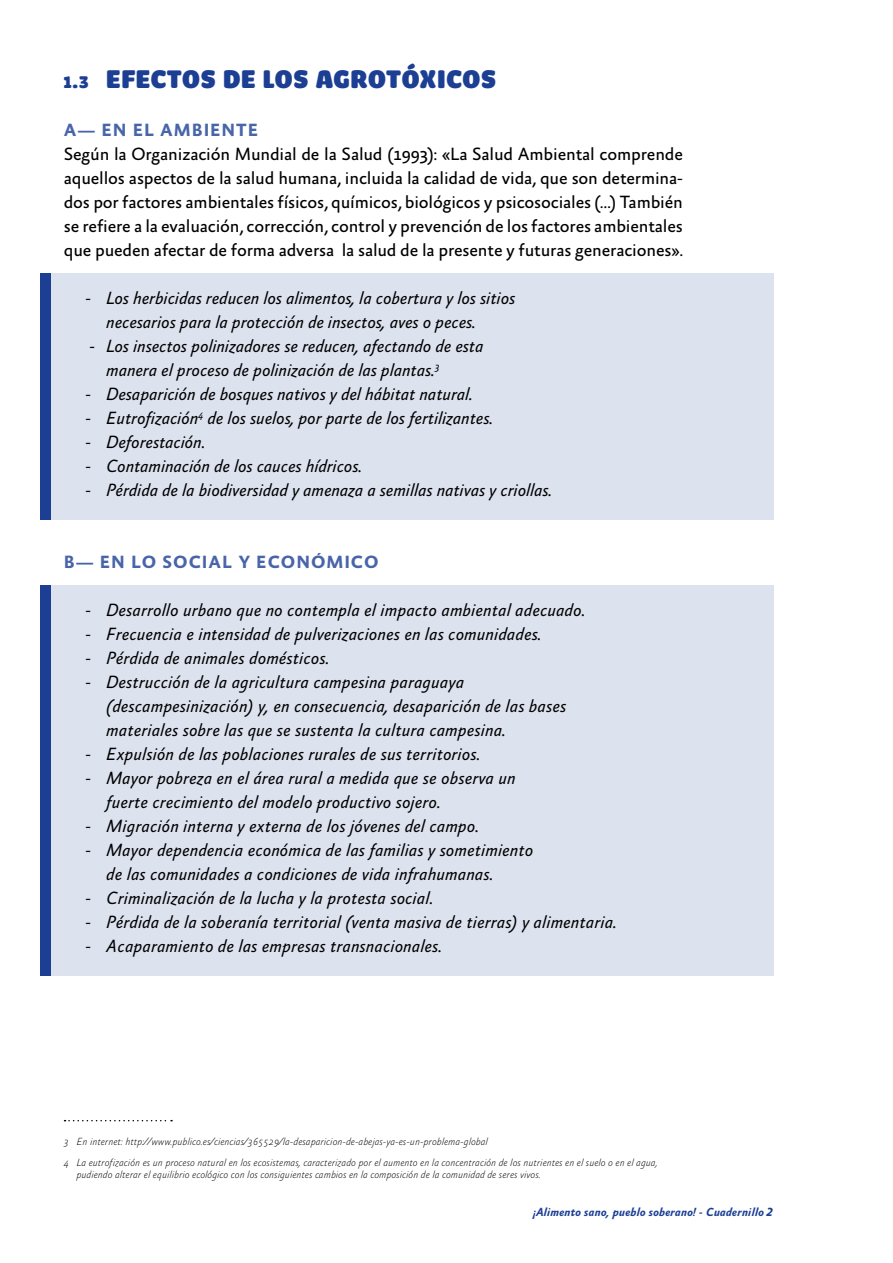
<style>
.page{position:relative;width:893px;height:1263px;background:#fff}
.page>*{position:absolute;margin:0;border:0;box-sizing:border-box;transform-origin:0 0}
.t1{font:900 27px "Kuppa";letter-spacing:.03em;color:#1c3f94}
.t2{font:italic 18px/24px "Absara Sans";color:#000}
.t3{font:18px/24px "Absara Sans";letter-spacing:-.01em;color:#000;text-align:justify}
.t4{font:700 18px "Absara Sans TF";letter-spacing:.05em;color:#4965a9}
.t5{font:italic 700 12px "Absara Sans TF";color:#1c3f94}
.t6{font:italic 100 10.5px/20.5px "Absara Sans";color:#000}
.s1{font-size:18px}
</style>
<div class="page">
<div style="left:48px;top:274px;width:726px;height:246px;background:#dde2ef"></div>
<div style="left:48px;top:586px;width:726px;height:390px;background:#dde2ef"></div>
<div style="left:40px;top:274px;width:11px;height:246px;background:#1c3f94"></div>
<div style="left:40px;top:586px;width:11px;height:390px;background:#1c3f94"></div>
<svg style="left:65px;top:1120px;width:107px;height:1px"></svg>
<h1 class="t1" style="left:64px;top:63px;width:434px"><span class="s1">1.3</span> EFECTOS DE LOS AGROTÓXICOS</h1>
<p class="t4" style="left:64px;top:120px;width:196px">A— EN EL AMBIENTE</p>
<p class="t3" style="left:64px;top:143px;width:621px">Según la Organización Mundial de la Salud (1993): «La Salud Ambiental comprende aquellos aspectos de la salud humana, incluida la calidad de vida, que son determina&shy;dos por factores ambientales físicos, químicos, biológicos y psicosociales (…) También se refiere a la evaluación, corrección, control y prevención de los factores ambientales que pueden afectar de forma adversa la salud de la presente y futuras generaciones».</p>
<p class="t2" style="left:106px;top:287px;width:410px;text-indent:-21px">- Los herbicidas reducen los alimentos, la cobertura y los sitios necesarios para la protección de insectos, aves o peces.</p>
<p class="t2" style="left:106px;top:335px;width:379px;text-indent:-17px">- Los insectos polinizadores se reducen, afectando de esta manera el proceso de polinización de las plantas.<sup>3</sup></p>
<p class="t2" style="left:85px;top:383px;width:390px">- Desaparición de bosques nativos y del hábitat natural.</p>
<p class="t2" style="left:85px;top:407px;width:410px">- Eutrofización<sup>4</sup> de los suelos, por parte de los fertilizantes.</p>
<p class="t2" style="left:85px;top:431px;width:122px">- Deforestación.</p>
<p class="t2" style="left:85px;top:455px;width:279px">- Contaminación de los cauces hídricos.</p>
<p class="t2" style="left:85px;top:479px;width:469px">- Pérdida de la biodiversidad y amenaza a semillas nativas y criollas.</p>
<p class="t4" style="left:64px;top:552px;width:316px">B— EN LO SOCIAL Y ECONÓMICO</p>
<p class="t2" style="left:85px;top:599px;width:502px">- Desarrollo urbano que no contempla el impacto ambiental adecuado.</p>
<p class="t2" style="left:85px;top:623px;width:458px">- Frecuencia e intensidad de pulverizaciones en las comunidades.</p>
<p class="t2" style="left:85px;top:647px;width:246px">- Pérdida de animales domésticos.</p>
<p class="t2" style="left:106px;top:671px;width:462px;text-indent:-21px">- Destrucción de la agricultura campesina paraguaya (descampesinización) y, en consecuencia, desaparición de las bases materiales sobre las que se sustenta la cultura campesina.</p>
<p class="t2" style="left:85px;top:743px;width:397px">- Expulsión de las poblaciones rurales de sus territorios.</p>
<p class="t2" style="left:106px;top:767px;width:411px;text-indent:-21px">- Mayor pobreza en el área rural a medida que se observa un fuerte crecimiento del modelo productivo sojero.</p>
<p class="t2" style="left:85px;top:815px;width:396px">- Migración interna y externa de los jóvenes del campo.</p>
<p class="t2" style="left:106px;top:839px;width:429px;text-indent:-21px">- Mayor dependencia económica de las familias y sometimiento de las comunidades a condiciones de vida infrahumanas.</p>
<p class="t2" style="left:85px;top:887px;width:350px">- Criminalización de la lucha y la protesta social.</p>
<p class="t2" style="left:85px;top:911px;width:534px">- Pérdida de la soberanía territorial (venta masiva de tierras) y alimentaria.</p>
<p class="t2" style="left:85px;top:935px;width:359px">- Acaparamiento de las empresas transnacionales.</p>
<p class="t6" style="left:64px;top:1132px;width:595px">3 En internet: http://www.publico.es/ciencias/365529/la-desaparicion-de-abejas-ya-es-un-problema-global<br>4 La eutrofización es un proceso natural en los ecosistemas, caracterizado por el aumento en la concentración de los nutrientes en el suelo o en el agua,</p>
<p class="t6" style="left:77px;top:1165px;width:466px">pudiendo alterar el equilibrio ecológico con los consiguientes cambios en la composición de la comunidad de seres vivos.</p>
<p class="t5" style="left:533px;top:1206px;width:241px">¡Alimento sano, pueblo soberano! - Cuadernillo 2</p>
</div>
